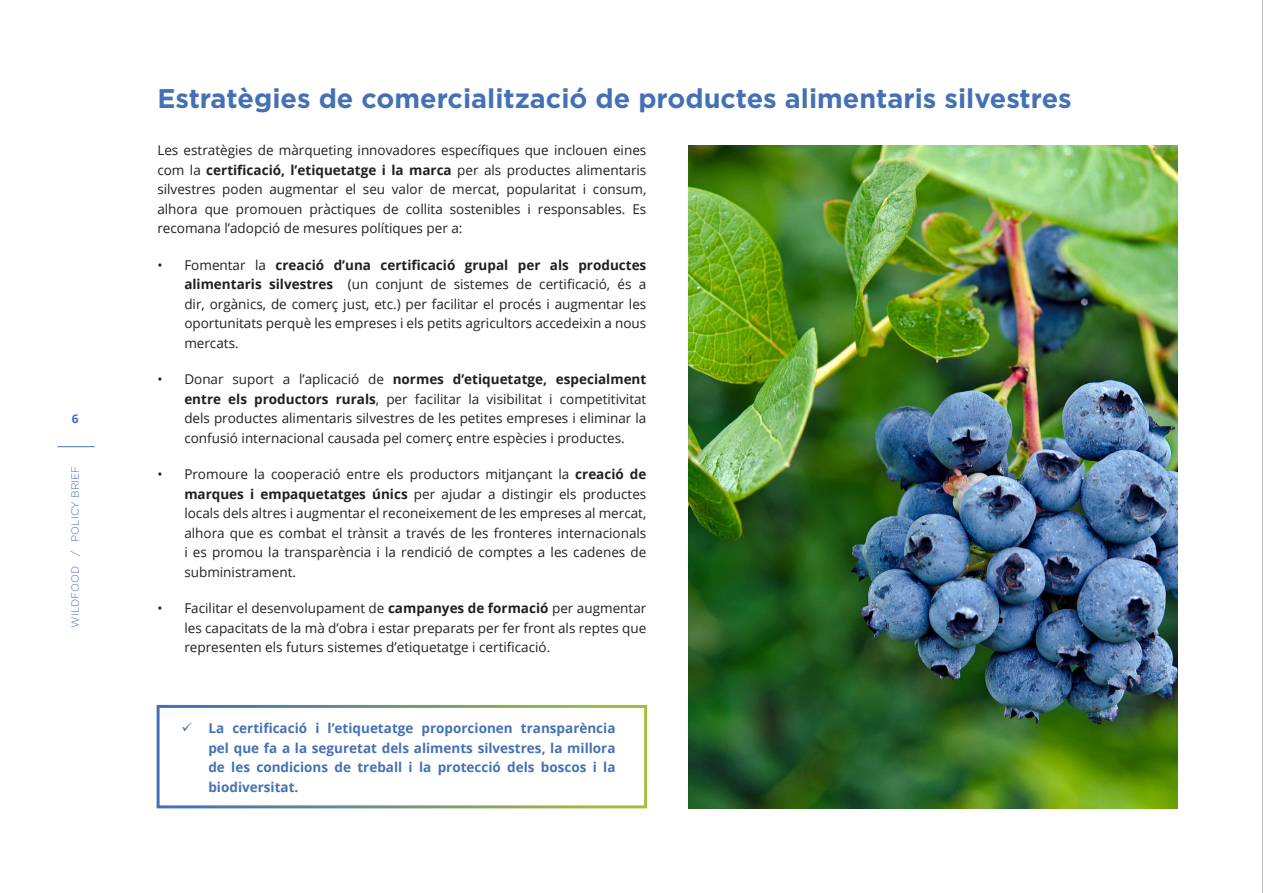
<style>
.page{position:relative;width:1263px;height:893px;background:#fff}
.page>*{position:absolute;margin:0;border:0;box-sizing:border-box;transform-origin:0 0}
.t1{font:700 27px "Gotham";color:#4471b5}
.t2{font:13.5px/19.5px "Open Sans";color:#231f20;text-align:justify}
.t3{font:700 13.5px/19.5px "Open Sans";color:#4471b5;text-align:justify}
.t4{font:700 12px "Open Sans";color:#4471b5}
.t5{font:300 10.5px "Gotham";color:#4471b5}
.s1{font-weight:700}
</style>
<div class="page">
<hr style="left:57px;top:446px;width:38px;height:1px;background:#4471b5">
<hr style="left:1262px;top:0;width:1px;height:893px;background:#808285">
<div style="left:157px;top:705px;width:490px;height:103px;border:3px solid #fff"></div>
<img style="left:689px;top:145px;width:489px;height:663px">
<p class="t4" style="left:72px;top:410px;width:8px">6</p>
<p class="t5" style="left:70px;top:628px;width:163px;rotate:-90deg">WILDFOOD / POLICY BRIEF</p>
<p class="t1" style="left:157px;top:83px;width:916px">Estratègies de comercialització de productes alimentaris silvestres</p>
<p class="t2" style="left:157px;top:140px;width:490px">Les estratègies de màrqueting innovadores específiques que inclouen eines com la <span class="s1">certificació, l’etiquetatge i la marca</span> per als productes alimentaris silvestres poden augmentar el seu valor de mercat, popularitat i consum, alhora que promouen pràctiques de collita sostenibles i responsables. Es recomana l’adopció de mesures polítiques per a:</p>
<p class="t2" style="left:184px;top:255px;width:463px;text-indent:-27px">• Fomentar la <span class="s1">creació d’una certificació grupal per als productes alimentaris silvestres</span> (un conjunt de sistemes de certificació, és a dir, orgànics, de comerç just, etc.) per facilitar el procés i augmentar les oportunitats perquè les empreses i els petits agricultors accedeixin a nous mercats.</p>
<p class="t2" style="left:184px;top:369px;width:463px;text-indent:-27px">• Donar suport a l’aplicació de <span class="s1">normes d’etiquetatge, especialment entre els productors rurals</span>, per facilitar la visibilitat i competitivitat dels productes alimentaris silvestres de les petites empreses i eliminar la confusió internacional causada pel comerç entre espècies i productes.</p>
<p class="t2" style="left:184px;top:464px;width:463px;text-indent:-27px">• Promoure la cooperació entre els productors mitjançant la <span class="s1">creació de marques i empaquetatges únics</span> per ajudar a distingir els productes locals dels altres i augmentar el reconeixement de les empreses al mercat, alhora que es combat el trànsit a través de les fronteres internacionals i es promou la transparència i la rendició de comptes a les cadenes de subministrament.</p>
<p class="t2" style="left:184px;top:598px;width:463px;text-indent:-27px">• Facilitar el desenvolupament de <span class="s1">campanyes de formació</span> per augmentar les capacitats de la mà d’obra i estar preparats per fer front als reptes que representen els futurs sistemes d’etiquetatge i certificació.</p>
<p class="t3" style="left:208px;top:718px;width:409px;text-indent:-27px">✓ La certificació i l’etiquetatge proporcionen transparència pel que fa a la seguretat dels aliments silvestres, la millora de les condicions de treball i la protecció dels boscos i la biodiversitat.</p>
</div>
